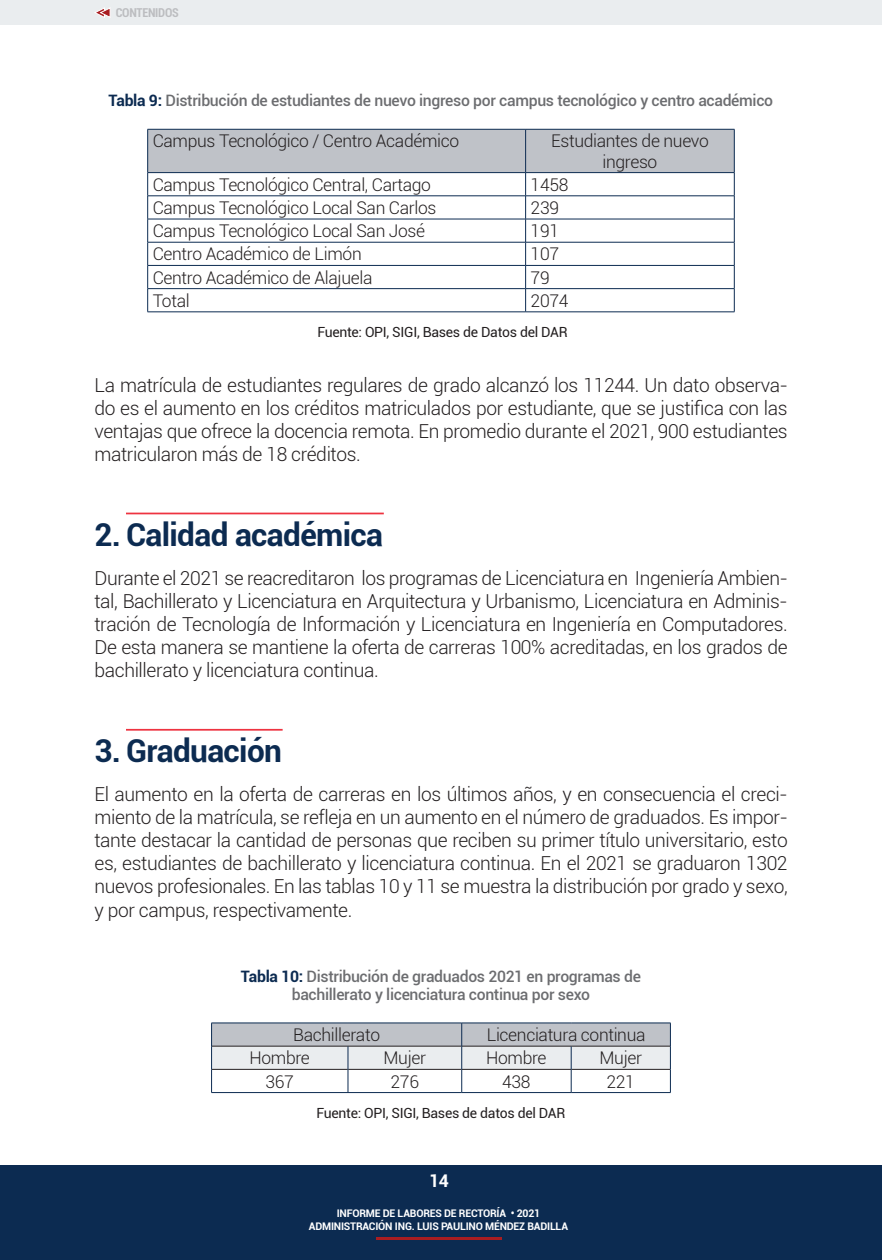
<style>
.page{position:relative;width:882px;height:1260px;background:#fff}
.page>*{position:absolute;margin:0;border:0;box-sizing:border-box;transform-origin:0 0}
.t1{font:700 31.5px "Roboto";letter-spacing:-.02em;color:#0c2b51}
.t2{font:300 19.25px/23.1px "Roboto";letter-spacing:-.02em;color:#231f20;text-align:justify}
.t3{font:300 17.5px/20.1px "Roboto";letter-spacing:-.02em;color:#231f20;text-align:center}
.t4{font:700 17.5px "Roboto";color:#fff}
.t5{font:500 15.75px/18.2px "Roboto";letter-spacing:-.02em;color:#6c6d70;text-align:center}
.t6{font:14px "Roboto";letter-spacing:-.02em;color:#231f20}
.t7{font:700 condensed 12.25px "Roboto";letter-spacing:-.02em;color:#bcbdc0}
.t8{font:700 10.5px/12.1px "Roboto";letter-spacing:-.02em;color:#fff;text-align:center}
.s1{font-weight:700;color:#0c2b51}
</style>
<div class="page">
<div style="left:0;top:1166px;width:882px;height:94px;background:#0c2b51"></div>
<hr style="left:376px;top:1237px;width:126px;height:3px;background:#a91d21">
<div style="left:0;top:0;width:882px;height:25px;background:#eaedef"></div>
<svg style="left:94px;top:7px;width:17px;height:11px"></svg>
<hr style="left:126px;top:513px;width:258px;height:1px;background:#ee3340">
<hr style="left:126px;top:729px;width:157px;height:2px;background:#ee3340">
<svg style="left:147px;top:129px;width:588px;height:183px"></svg>
<hr style="left:147px;top:312px;width:379px;height:1px;background:#0c2b51">
<hr style="left:526px;top:312px;width:209px;height:1px;background:#0c2b51">
<svg style="left:211px;top:1023px;width:460px;height:69px"></svg>
<hr style="left:211px;top:1092px;width:137px;height:1px;background:#0c2b51">
<hr style="left:348px;top:1092px;width:114px;height:1px;background:#0c2b51">
<hr style="left:462px;top:1092px;width:109px;height:1px;background:#0c2b51">
<hr style="left:571px;top:1092px;width:100px;height:1px;background:#0c2b51">
<p class="t7" style="left:116px;top:4px;width:65px">CONTENIDOS</p>
<p class="t5" style="left:109px;top:91px;width:666px"><span class="s1">Tabla 9:</span> Distribución de estudiantes de nuevo ingreso por campus tecnológico y centro académico</p>
<p class="t3" style="left:153px;top:131px;width:308px">Campus Tecnológico / Centro Académico</p>
<p class="t3" style="left:551px;top:131px;width:159px">Estudiantes de nuevo ingreso</p>
<p class="t3" style="left:153px;top:174px;width:280px">Campus Tecnológico Central, Cartago</p>
<p class="t3" style="left:531px;top:174px;width:39px">1458</p>
<p class="t3" style="left:153px;top:197px;width:285px">Campus Tecnológico Local San Carlos</p>
<p class="t3" style="left:531px;top:197px;width:30px">239</p>
<p class="t3" style="left:153px;top:220px;width:274px">Campus Tecnológico Local San José</p>
<p class="t3" style="left:531px;top:220px;width:30px">191</p>
<p class="t3" style="left:153px;top:244px;width:211px">Centro Académico de Limón</p>
<p class="t3" style="left:531px;top:244px;width:30px">107</p>
<p class="t3" style="left:153px;top:267px;width:221px">Centro Académico de Alajuela</p>
<p class="t3" style="left:531px;top:267px;width:21px">79</p>
<p class="t3" style="left:153px;top:290px;width:38px">Total</p>
<p class="t3" style="left:531px;top:290px;width:39px">2074</p>
<p class="t6" style="left:317px;top:322px;width:252px">Fuente: OPI, SIGI, Bases de Datos del DAR</p>
<p class="t2" style="left:94px;top:372px;width:695px">La matrícula de estudiantes regulares de grado alcanzó los 11244. Un dato observa&shy;do es el aumento en los créditos matriculados por estudiante, que se justifica con las ventajas que ofrece la docencia remota. En promedio durante el 2021, 900 estudiantes matricularon más de 18 créditos.</p>
<h1 class="t1" style="left:94px;top:512px;width:290px">2. Calidad académica</h1>
<p class="t2" style="left:94px;top:566px;width:695px">Durante el 2021 se reacreditaron los programas de Licenciatura en Ingeniería Ambien&shy;tal, Bachillerato y Licenciatura en Arquitectura y Urbanismo, Licenciatura en Adminis&shy;tración de Tecnología de Información y Licenciatura en Ingeniería en Computadores.<br>De esta manera se mantiene la oferta de carreras 100% acreditadas, en los grados de bachillerato y licenciatura continua.</p>
<h1 class="t1" style="left:94px;top:729px;width:189px">3. Graduación</h1>
<p class="t2" style="left:94px;top:782px;width:695px">El aumento en la oferta de carreras en los últimos años, y en consecuencia el creci&shy;miento de la matrícula, se refleja en un aumento en el número de graduados. Es impor&shy;tante destacar la cantidad de personas que reciben su primer título universitario, esto es, estudiantes de bachillerato y licenciatura continua. En el 2021 se graduaron 1302 nuevos profesionales. En las tablas 10 y 11 se muestra la distribución por grado y sexo, y por campus, respectivamente.</p>
<p class="t5" style="left:241px;top:967px;width:402px"><span class="s1">Tabla 10:</span> Distribución de graduados 2021 en programas de bachillerato y licenciatura continua por sexo</p>
<p class="t3" style="left:293px;top:1024px;width:88px">Bachillerato</p>
<p class="t3" style="left:487px;top:1024px;width:160px">Licenciatura continua</p>
<p class="t3" style="left:250px;top:1047px;width:62px">Hombre</p>
<p class="t3" style="left:384px;top:1047px;width:44px">Mujer</p>
<p class="t3" style="left:486px;top:1047px;width:62px">Hombre</p>
<p class="t3" style="left:600px;top:1047px;width:44px">Mujer</p>
<p class="t3" style="left:266px;top:1071px;width:30px">367</p>
<p class="t3" style="left:391px;top:1071px;width:30px">276</p>
<p class="t3" style="left:502px;top:1071px;width:30px">438</p>
<p class="t3" style="left:607px;top:1071px;width:30px">221</p>
<p class="t6" style="left:317px;top:1103px;width:250px">Fuente: OPI, SIGI, Bases de datos del DAR</p>
<p class="t4" style="left:429px;top:1169px;width:21px">14</p>
<p class="t8" style="left:309px;top:1207px;width:261px">INFORME DE LABORES DE RECTORÍA • 2021<br>ADMINISTRACIÓN ING. LUIS PAULINO MÉNDEZ BADILLA</p>
</div>
